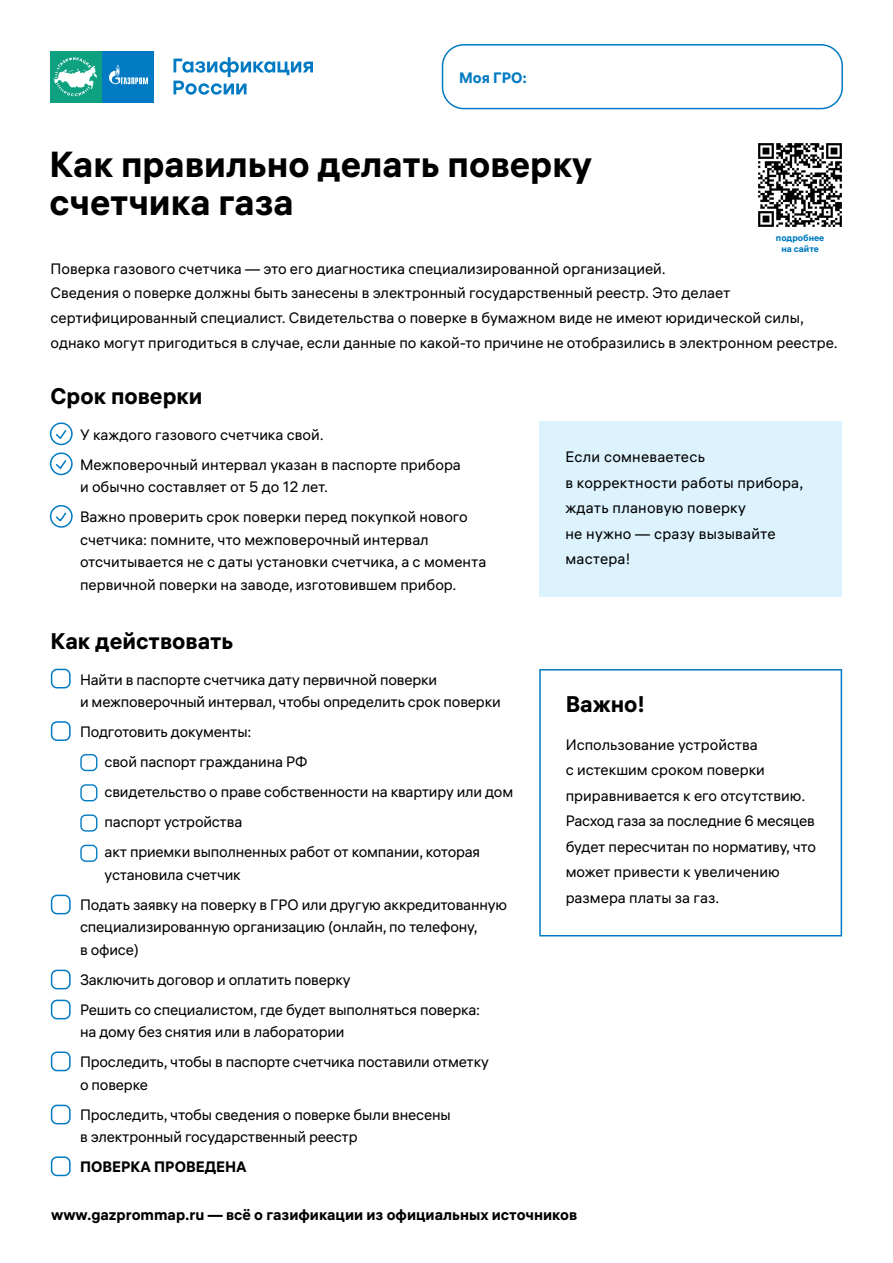
<style>
.page{position:relative;width:893px;height:1263px;background:#fff}
.page>*{position:absolute;margin:0;border:0;box-sizing:border-box;transform-origin:0 0}
.t1{font:700 36px/37.5px "ALS Hauss";color:#000}
.t2{font:700 22.5px "ALS Hauss";color:#000}
.t3{font:15px/30px "ALS Hauss";letter-spacing:-.01em;color:#000}
.t4{font:15px/25.5px "ALS Hauss";letter-spacing:.015em;color:#000}
.t5{font:700 15px "ALS Hauss";color:#000}
.t6{font:700 15px "ALS Hauss";color:#007ac2}
.t7{font:700 9px/10.5px "ALS Hauss";color:#007ac2;text-align:center}
</style>
<div class="page">
<svg style="left:50px;top:51px;width:104px;height:52px"></svg>
<div style="left:103px;top:51px;width:51px;height:51px;background:#007ac2"></div>
<svg style="left:109px;top:65px;width:39px;height:19px"></svg>
<div style="left:50px;top:51px;width:51px;height:51px;background:#0ea180"></div>
<svg style="left:53px;top:57px;width:41px;height:39px"></svg>
<svg style="left:173px;top:57px;width:140px;height:38px"></svg>
<div style="left:442px;top:44px;width:401px;height:65px;border:2px solid #007ac2;border-radius:21px"></div>
<img style="left:758px;top:143px;width:84px;height:84px">
<div style="left:51px;top:669px;width:20px;height:19px;border:2px solid #007ac2;border-radius:5px"></div>
<div style="left:51px;top:721px;width:20px;height:20px;border:2px solid #007ac2;border-radius:5px"></div>
<div style="left:51px;top:895px;width:20px;height:19px;border:2px solid #007ac2;border-radius:5px"></div>
<div style="left:51px;top:970px;width:20px;height:19px;border:2px solid #007ac2;border-radius:5px"></div>
<div style="left:51px;top:1000px;width:20px;height:19px;border:2px solid #007ac2;border-radius:5px"></div>
<div style="left:51px;top:1051px;width:20px;height:20px;border:2px solid #007ac2;border-radius:5px"></div>
<div style="left:51px;top:1105px;width:20px;height:19px;border:2px solid #007ac2;border-radius:5px"></div>
<div style="left:51px;top:1156px;width:20px;height:20px;border:2px solid #007ac2;border-radius:5px"></div>
<div style="left:80px;top:754px;width:17px;height:17px;border:1px solid #007ac2;border-radius:5px"></div>
<div style="left:80px;top:784px;width:17px;height:17px;border:1px solid #007ac2;border-radius:5px"></div>
<div style="left:80px;top:814px;width:17px;height:18px;border:1px solid #007ac2;border-radius:5px"></div>
<div style="left:80px;top:845px;width:17px;height:17px;border:1px solid #007ac2;border-radius:5px"></div>
<div style="left:539px;top:422px;width:303px;height:175px;background:#dcf2fd"></div>
<svg style="left:539px;top:669px;width:303px;height:267px"></svg>
<svg style="left:51px;top:423px;width:21px;height:21px"></svg>
<div style="left:50px;top:422px;width:23px;height:23px;border:2px solid #007ac2;border-radius:50%"></div>
<svg style="left:54px;top:429px;width:14px;height:11px"></svg>
<svg style="left:51px;top:453px;width:21px;height:21px"></svg>
<div style="left:50px;top:452px;width:23px;height:23px;border:2px solid #007ac2;border-radius:50%"></div>
<svg style="left:54px;top:459px;width:14px;height:11px"></svg>
<svg style="left:51px;top:506px;width:21px;height:21px"></svg>
<div style="left:50px;top:505px;width:23px;height:23px;border:2px solid #007ac2;border-radius:50%"></div>
<svg style="left:54px;top:511px;width:14px;height:12px"></svg>
<p class="t6" style="left:459px;top:68px;width:69px">Моя ГРО:</p>
<h1 class="t1" style="left:50px;top:146px;width:544px">Как правильно делать поверку счетчика газа</h1>
<p class="t7" style="left:776px;top:233px;width:50px">подробнее на сайте</p>
<p class="t3" style="left:51px;top:256px;width:789px;line-height:24.8px">Поверка газового счетчика — это его диагностика специализированной организацией.<br>Сведения о поверке должны быть занесены в электронный государственный реестр. Это делает сертифицированный специалист. Свидетельства о поверке в бумажном виде не имеют юридической силы, однако могут пригодиться в случае, если данные по какой-то причине не отобразились в электронном реестре.</p>
<h2 class="t2" style="left:51px;top:382px;width:154px">Срок поверки</h2>
<p class="t3" style="left:80px;top:420px;width:382px">У каждого газового счетчика свой.<br>Межповерочный интервал указан в паспорте прибора</p>
<p class="t3" style="left:80px;top:472px;width:389px">и обычно составляет от 5 до 12 лет.<br>Важно проверить срок поверки перед покупкой нового</p>
<p class="t3" style="left:80px;top:528px;width:408px;line-height:22.5px">счетчика: помните, что межповерочный интервал отсчитывается не с даты установки счетчика, а с момента первичной поверки на заводе, изготовившем прибор.</p>
<h2 class="t2" style="left:51px;top:626px;width:184px">Как действовать</h2>
<p class="t3" style="left:80px;top:668px;width:422px;line-height:22.5px">Найти в паспорте счетчика дату первичной поверки<br>и межповерочный интервал, чтобы определить срок поверки</p>
<p class="t3" style="left:105px;top:717px;width:410px;text-indent:-24px">Подготовить документы:<br>свой паспорт гражданина РФ<br>свидетельство о праве собственности на квартиру или дом паспорт устройства<br>акт приемки выполненных работ от компании, которая</p>
<p class="t3" style="left:80px;top:860px;width:428px;text-indent:24px">установила счетчик<br>Подать заявку на поверку в ГРО или другую аккредитованную</p>
<p class="t3" style="left:80px;top:916px;width:399px;line-height:22.5px">специализированную организацию (онлайн, по телефону, в офисе)</p>
<p class="t3" style="left:80px;top:965px;width:402px">Заключить договор и оплатить поверку<br>Решить со специалистом, где будет выполняться поверка:</p>
<p class="t3" style="left:80px;top:1017px;width:410px">на дому без снятия или в лаборатории<br>Проследить, чтобы в паспорте счетчика поставили отметку</p>
<p class="t3" style="left:80px;top:1070px;width:372px">о поверке<br>Проследить, чтобы сведения о поверке были внесены</p>
<p class="t3" style="left:80px;top:1122px;width:279px">в электронный государственный реестр</p>
<p class="t5" style="left:80px;top:1157px;width:168px">ПОВЕРКА ПРОВЕДЕНА</p>
<p class="t4" style="left:565px;top:444px;width:239px">Если сомневаетесь<br>в корректности работы прибора, ждать плановую поверку<br>не нужно — сразу вызывайте мастера!</p>
<h2 class="t2" style="left:566px;top:690px;width:81px">Важно!</h2>
<p class="t3" style="left:566px;top:732px;width:252px;line-height:25.5px">Использование устройства<br>с истекшим сроком поверки приравнивается к его отсутствию.<br>Расход газа за последние 6 месяцев будет пересчитан по нормативу, что может привести к увеличению размера платы за газ.</p>
<p class="t5" style="left:51px;top:1205px;width:527px">www.gazprommap.ru — всё о газификации из официальных источников</p>
</div>
